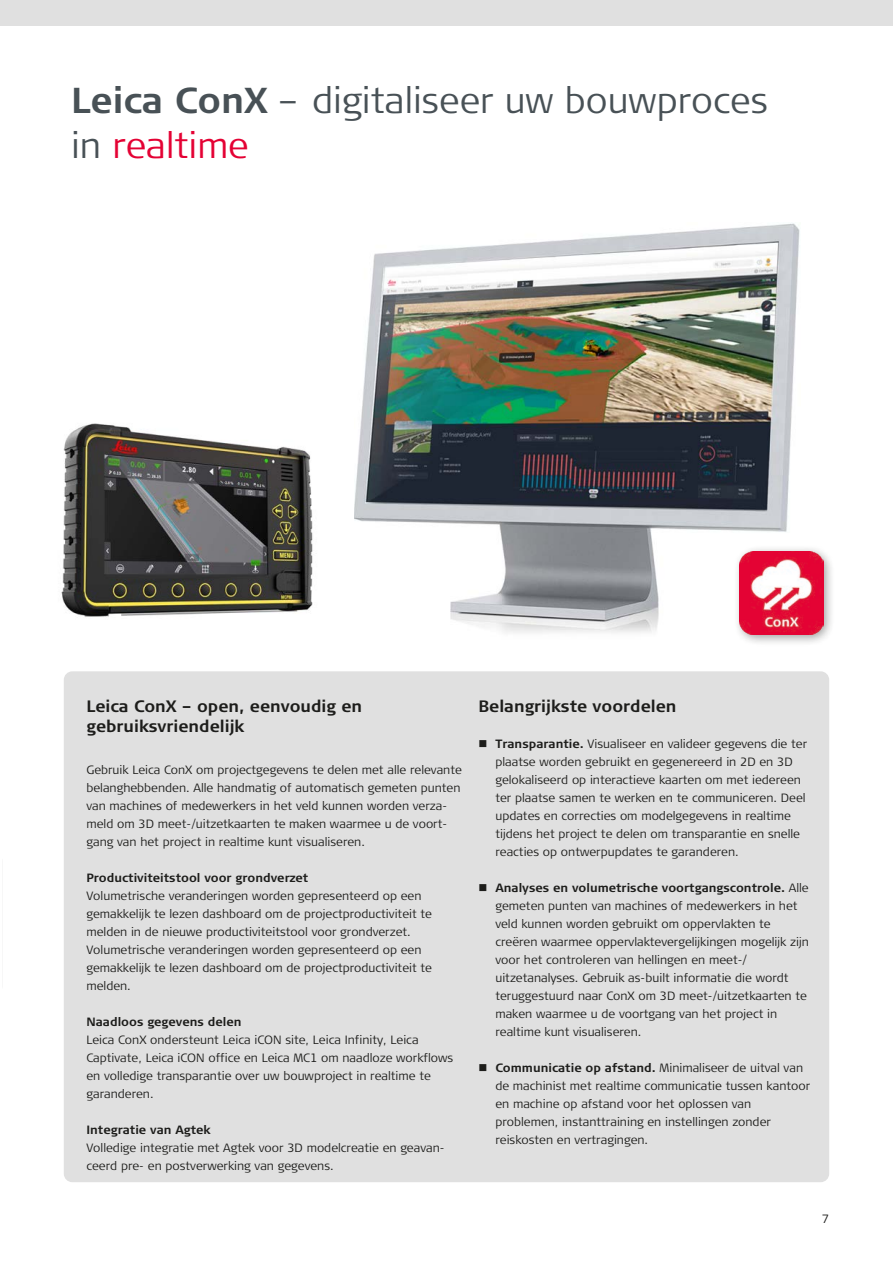
<style>
.page{position:relative;width:893px;height:1263px;background:#fff}
.page>*{position:absolute;margin:0;border:0;box-sizing:border-box;transform-origin:0 0}
.t1{font:300 36px/45px "Signa Column";color:#485156}
.t2{font:700 16.5px/19.5px "Signa Column";color:#1d1d1b}
.t3{font:300 12px/18px "Signa Column";color:#1d1d1b}
.t4{font:700 12px "Signa Column";color:#1d1d1b}
.s1{font-weight:700}
.s2{color:#e40234}
</style>
<div class="page">
<div style="left:64px;top:671px;width:765px;height:511px;background:#e0e0e0;border-radius:9px"></div>
<div style="left:0;top:0;width:893px;height:26px;background:#e0e0e0"></div>
<img style="left:354px;top:223px;width:446px;height:410px">
<div style="left:734px;top:545px;width:101px;height:102px;background:#1d1d1b;opacity:.4"></div>
<img style="left:740px;top:551px;width:83px;height:83px">
<img style="left:61px;top:423px;width:252px;height:194px">
<h1 class="t1" style="left:71px;top:79px;width:698px"><span class="s1">Leica ConX</span> – digitaliseer uw bouwproces in <span class="s2">realtime</span></h1>
<h2 class="t2" style="left:86px;top:697px;width:277px">Leica ConX – open, eenvoudig en gebruiksvriendelijk</h2>
<p class="t3" style="left:86px;top:761px;width:377px">Gebruik Leica ConX om projectgegevens te delen met alle relevante belanghebbenden. Alle handmatig of automatisch gemeten punten van machines of medewerkers in het veld kunnen worden verza&shy;meld om 3D meet-/uitzetkaarten te maken waarmee u de voort&shy;gang van het project in realtime kunt visualiseren.</p>
<p class="t4" style="left:86px;top:870px;width:223px">Productiviteitstool voor grondverzet</p>
<p class="t3" style="left:86px;top:887px;width:347px">Volumetrische veranderingen worden gepresenteerd op een gemakkelijk te lezen dashboard om de projectproductiviteit te melden in de nieuwe productiviteitstool voor grondverzet.<br>Volumetrische veranderingen worden gepresenteerd op een gemakkelijk te lezen dashboard om de projectproductiviteit te melden.</p>
<p class="t4" style="left:86px;top:1014px;width:157px">Naadloos gegevens delen</p>
<p class="t3" style="left:86px;top:1031px;width:368px">Leica ConX ondersteunt Leica iCON site, Leica Infinity, Leica Captivate, Leica iCON office en Leica MC1 om naadloze workflows en volledige transparantie over uw bouwproject in realtime te garanderen.</p>
<p class="t4" style="left:86px;top:1122px;width:126px">Integratie van Agtek</p>
<p class="t3" style="left:86px;top:1139px;width:360px">Volledige integratie met Agtek voor 3D modelcreatie en geavan&shy;ceerd pre- en postverwerking van gegevens.</p>
<h2 class="t2" style="left:478px;top:697px;width:200px">Belangrijkste voordelen</h2>
<p class="t3" style="left:495px;top:735px;width:313px;text-indent:-17px">■ <span class="s1">Transparantie.</span> Visualiseer en valideer gegevens die ter plaatse worden gebruikt en gegenereerd in 2D en 3D gelokaliseerd op interactieve kaarten om met iedereen ter plaatse samen te werken en te communiceren. Deel updates en correcties om modelgegevens in realtime tijdens het project te delen om transparantie en snelle reacties op ontwerpupdates te garanderen.</p>
<p class="t3" style="left:495px;top:879px;width:315px;text-indent:-17px">■ <span class="s1">Analyses en volumetrische voortgangscontrole.</span> Alle gemeten punten van machines of medewerkers in het veld kunnen worden gebruikt om oppervlakten te creëren waarmee oppervlaktevergelijkingen mogelijk zijn voor het controleren van hellingen en meet-/ uitzetanalyses. Gebruik as-built informatie die wordt teruggestuurd naar ConX om 3D meet-/uitzetkaarten te maken waarmee u de voortgang van het project in realtime kunt visualiseren.</p>
<p class="t3" style="left:495px;top:1059px;width:316px;text-indent:-17px">■ <span class="s1">Communicatie op afstand.</span> Minimaliseer de uitval van de machinist met realtime communicatie tussen kantoor en machine op afstand voor het oplossen van problemen, instanttraining en instellingen zonder reiskosten en vertragingen.</p>
<p class="t3" style="left:822px;top:1210px;width:9px">7</p>
</div>
